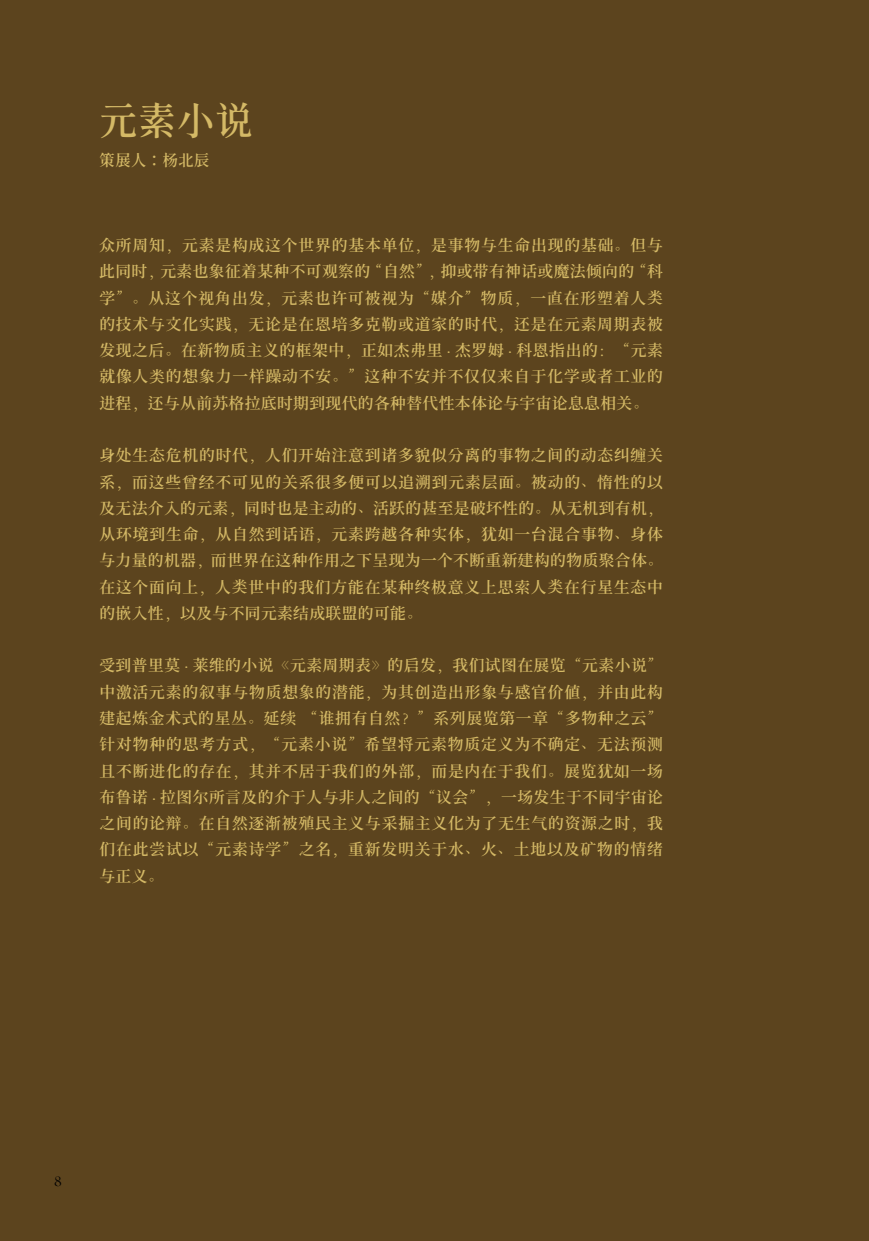
<style>
.page{position:relative;width:869px;height:1241px;background:#fff}
.page>*{position:absolute;margin:0;border:0;box-sizing:border-box;transform-origin:0 0}
.t1{font:38.5px "Gen Wan Min TW Semi Bold TTF";color:#d4b966}
.t2{font:600 15.75px/26.2px "Gen Yo Min JP";letter-spacing:.055em;color:#d4b966;text-align:justify}
.t3{font:15.75px "Gen Wan Min TW Semi Bold TTF";color:#d4b966}
.t4{font:15.75px "Centaur";color:#000}
.s1{font-family:"Adobe Song Std";font-weight:300}
.s2{font-family:"ST Songti SC Bold";font-weight:400}
.s3{font-family:"Bodoni Std";font-weight:400}
</style>
<div class="page">
<div style="left:0;top:0;width:868px;height:1240px;background:#5c441e"></div>
<h1 class="t1" style="left:99px;top:99px;width:156px">元素小说</h1>
<p class="t3" style="left:99px;top:151px;width:112px">策展人：杨北辰</p>
<p class="t2" style="left:99px;top:232px;width:565px">众所周知<span class="s1">，</span>元素是构成这个世界的基本单位<span class="s1">，</span>是事物与生命出现的基础<span class="s1">。</span>但与此同时<span class="s1">，</span>元素也象征着某种不可观察的<span class="s1">“</span>自然<span class="s1">”，</span>抑或带有神话或魔法倾向的<span class="s1">“</span>科学<span class="s1">”。</span>从这个视角出发<span class="s1">，</span>元素也许可被视为<span class="s1">“</span>媒介<span class="s1">”</span>物质<span class="s1">，</span>一直在形塑着人<span class="s2">类</span>的技术与文化实践<span class="s1">，</span>无论是在恩培多克勒或道家的时代<span class="s1">，</span>还是在元素周期表被发现之后<span class="s1">。</span>在新物质主义的框架中<span class="s1">，</span>正如杰弗里 <span class="s3">·</span> 杰罗姆 <span class="s3">·</span> 科恩指出的<span class="s1">：“</span>元素就像人<span class="s2">类</span>的想象力一样躁动不安<span class="s1">。”</span>这种不安并不仅仅来自于化学或者工业的进程<span class="s1">，</span>还与从前苏格拉底时期到现代的各种替代性本体论与宇宙论息息相关<span class="s1">。</span></p>
<p class="t2" style="left:99px;top:442px;width:565px">身处生态危机的时代<span class="s1">，</span>人们开始注意到诸多貌似分离的事物之间的动态纠缠关系<span class="s1">，</span>而这些曾经不可见的关系很多便可以追溯到元素层面<span class="s1">。</span>被动的<span class="s1">、</span>惰性的以及无法介入的元素<span class="s1">，</span>同时也是主动的<span class="s1">、</span>活跃的甚至是破坏性的<span class="s1">。</span>从无机到有机<span class="s1">，</span>从环境到生命<span class="s1">，</span>从自然到话语<span class="s1">，</span>元素跨越各种实体<span class="s1">，</span>犹如一台混合事物<span class="s1">、</span>身体与力量的机器<span class="s1">，</span>而世界在这种作用之下呈现为一个不断重新建构的物质聚合体<span class="s1">。</span>在这个面向上<span class="s1">，</span>人<span class="s2">类</span>世中的我们方能在某种终极意义上思索人<span class="s2">类</span>在行星生态中的嵌入性<span class="s1">，</span>以及与不同元素结成联盟的可能<span class="s1">。</span></p>
<p class="t2" style="left:99px;top:652px;width:565px">受到普里莫 <span class="s3">·</span> 莱维的小说<span class="s1">《</span>元素周期表<span class="s1">》</span>的启发<span class="s1">，</span>我们试图在展览<span class="s1">“</span>元素小说<span class="s1">”</span>中激活元素的叙事与物质想象的潜能<span class="s1">，</span>为其创造出形象与感官价値<span class="s1">，</span>并由此构建起炼金术式的星丛<span class="s1">。</span>延续 <span class="s1">“</span>谁拥有自然<span class="s1">？”</span>系列展览第一章<span class="s1">“</span>多物种之云<span class="s1">”</span>针对物种的思考方式<span class="s1">，“</span>元素小说<span class="s1">”</span>希望将元素物质定义为不确定<span class="s1">、</span>无法预测且不断进化的存在<span class="s1">，</span>其并不居于我们的外部<span class="s1">，</span>而是内在于我们<span class="s1">。</span>展览犹如一场布鲁诺 <span class="s3">·</span> 拉图尔所言及的介于人与非人之间的<span class="s1">“</span>议会<span class="s1">”，</span>一场发生于不同宇宙论之间的论辩<span class="s1">。</span>在自然逐渐被殖民主义与采掘主义化为了无生气的资源之时<span class="s1">，</span>我们在此尝试以<span class="s1">“</span>元素诗学<span class="s1">”</span>之名<span class="s1">，</span>重新发明关于水<span class="s1">、</span>火<span class="s1">、</span>土地以及矿物的情绪与正义<span class="s1">。</span></p>
<p class="t4" style="left:54px;top:1170px;width:9px">8</p>
</div>
